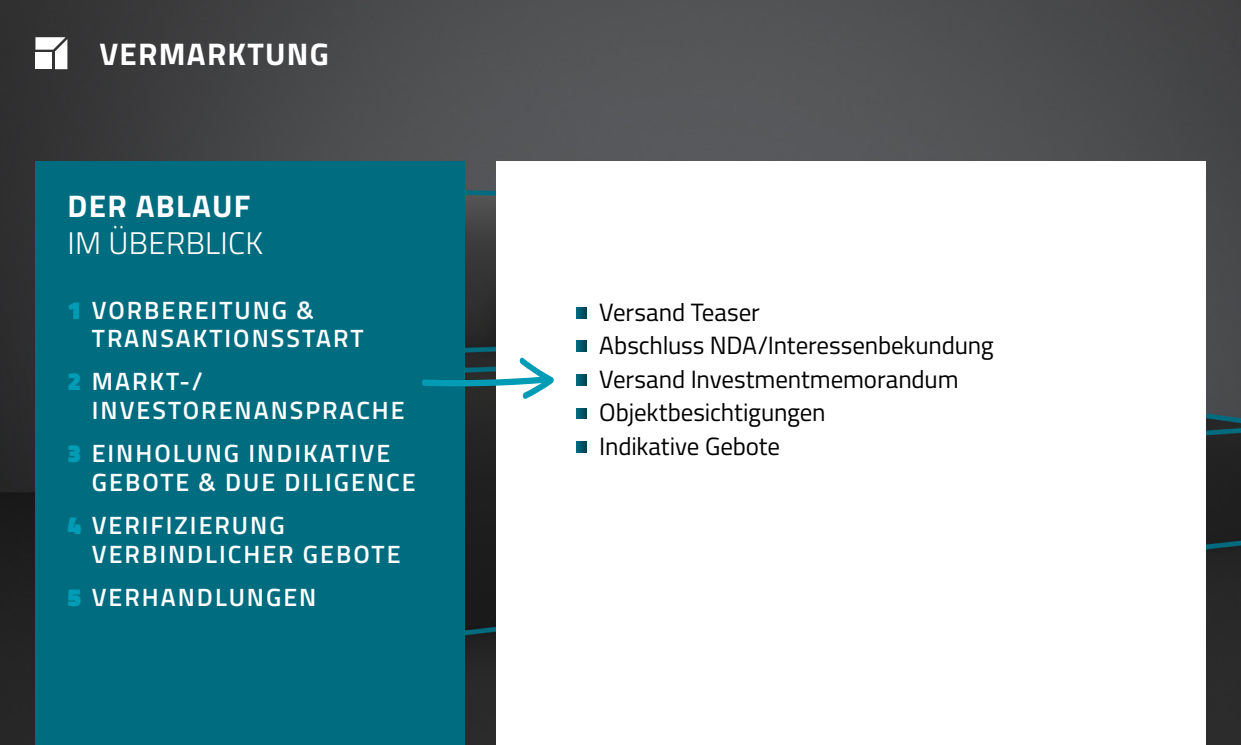
<style>
.page{position:relative;width:1241px;height:745px;background:#fff}
.page>*{position:absolute;margin:0;border:0;box-sizing:border-box;transform-origin:0 0}
.t1{font:700 31.25px "Titillium";letter-spacing:.04em;color:#fff}
.t2{font:300 31.25px "Titillium";letter-spacing:.01em;color:#fff}
.t3{font:600 25px/28.8px "Titillium";letter-spacing:.08em;color:#fff}
.t4{font:25px/33.5px "Titillium";letter-spacing:-.005em;color:#000}
.s1{font-weight:900;color:#009bb4}
</style>
<div class="page">
<img style="left:0;top:0;width:1240px;height:744px">
<svg style="left:35px;top:37px;width:32px;height:32px"></svg>
<div style="left:35px;top:52px;width:17px;height:17px;background:#fff"></div>
<div style="left:35px;top:161px;width:429px;height:583px;background:#006c80"></div>
<div style="left:496px;top:161px;width:709px;height:583px;background:#fff"></div>
<svg style="left:422px;top:357px;width:131px;height:41px"></svg>
<svg style="left:576px;top:307px;width:10px;height:11px"></svg>
<svg style="left:576px;top:341px;width:10px;height:10px"></svg>
<svg style="left:576px;top:374px;width:10px;height:11px"></svg>
<svg style="left:576px;top:408px;width:10px;height:10px"></svg>
<svg style="left:576px;top:441px;width:10px;height:11px"></svg>
<p class="t1" style="left:99px;top:30px;width:231px">VERMARKTUNG</p>
<p class="t1" style="left:68px;top:182px;width:184px">DER ABLAUF</p>
<p class="t2" style="left:68px;top:220px;width:197px">IM ÜBERBLICK</p>
<p class="t3" style="left:92px;top:294px;width:273px;text-indent:-25px"><span class="s1">1</span> VORBEREITUNG &amp;<br>TRANSAKTIONSSTART</p>
<p class="t3" style="left:92px;top:365px;width:314px;text-indent:-25px"><span class="s1">2</span> MARKT-/<br>INVESTORENANSPRACHE</p>
<p class="t3" style="left:92px;top:437px;width:325px;text-indent:-25px"><span class="s1">3</span> EINHOLUNG INDIKATIVE<br>GEBOTE &amp; DUE DILIGENCE</p>
<p class="t3" style="left:92px;top:509px;width:310px;text-indent:-25px"><span class="s1">4</span> VERIFIZIERUNG<br>VERBINDLICHER GEBOTE</p>
<p class="t3" style="left:67px;top:580px;width:250px"><span class="s1">5</span> VERHANDLUNGEN</p>
<p class="t4" style="left:599px;top:293px;width:396px">Versand Teaser<br>Abschluss NDA/Interessenbekundung<br>Versand Investmentmemorandum<br>Objektbesichtigungen<br>Indikative Gebote</p>
</div>
